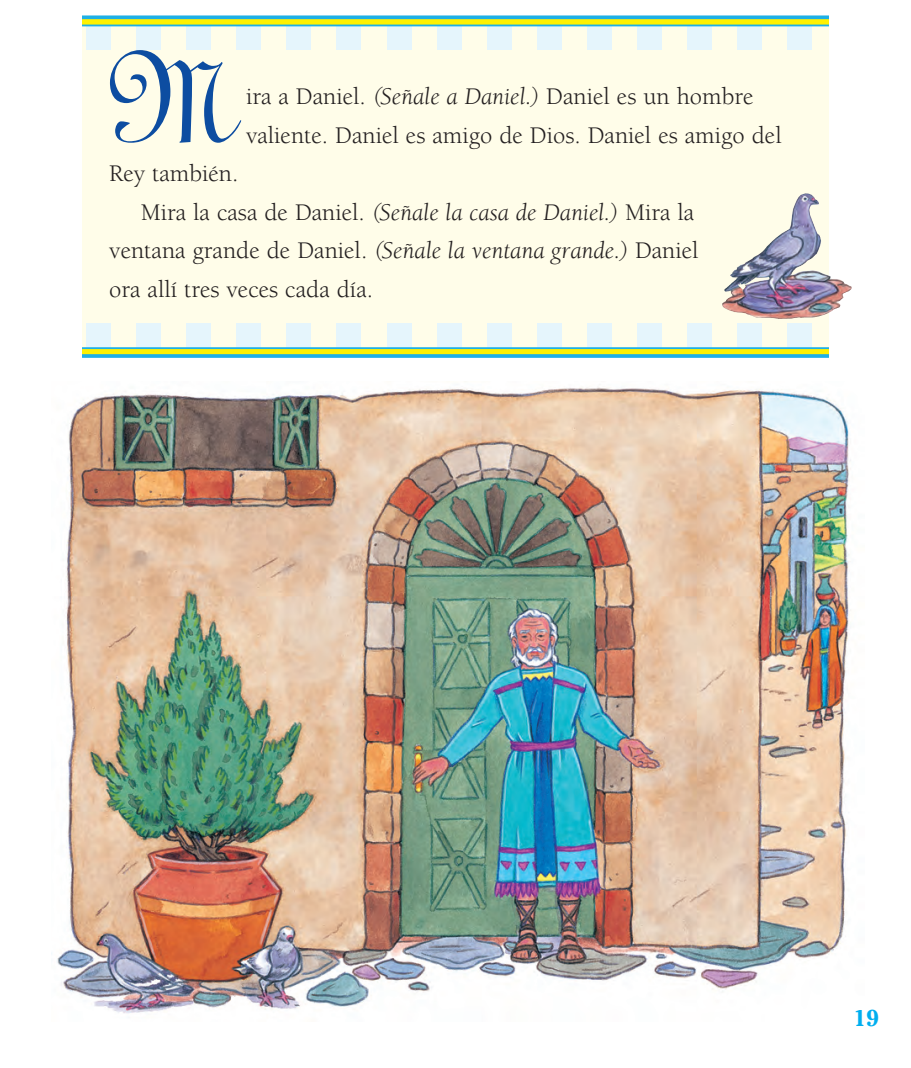
<style>
.page{position:relative;width:911px;height:1068px;background:#fff}
.page>*{position:absolute;margin:0;border:0;box-sizing:border-box;transform-origin:0 0}
.t1{font:145.25px "Linoscript";color:#0d4da1}
.t2{font:24.5px/38.5px "Berkeley";color:#231f20}
.t3{font:700 22.75px "Cheltenham";color:#00aeef}
.s1{font-style:italic}
</style>
<div class="page">
<img style="left:51px;top:387px;width:800px;height:627px">
<svg style="left:82px;top:15px;width:746px;height:343px;background:#a1d668"></svg>
<svg style="left:82px;top:25px;width:746px;height:324px;background:#f7f8e8"></svg>
<img style="left:809px;top:200px;width:11px;height:60px">
<h1 class="t1" style="left:107px;top:50px;width:122px">M</h1>
<p class="t2" style="left:246px;top:79px;width:537px">ira a Daniel. <span class="s1">(Señale a Daniel.)</span> Daniel es un hombre valiente. Daniel es amigo de Dios. Daniel es amigo del</p>
<p class="t2" style="left:109px;top:156px;width:131px">Rey también.</p>
<p class="t2" style="left:141px;top:195px;width:554px">Mira la casa de Daniel. <span class="s1">(Señale la casa de Daniel.)</span> Mira la</p>
<p class="t2" style="left:109px;top:233px;width:590px">ventana grande de Daniel. <span class="s1">(Señale la ventana grande.)</span> Daniel</p>
<p class="t2" style="left:109px;top:272px;width:265px">ora allí tres veces cada día.</p>
<p class="t3" style="left:852px;top:1010px;width:27px">19</p>
</div>
